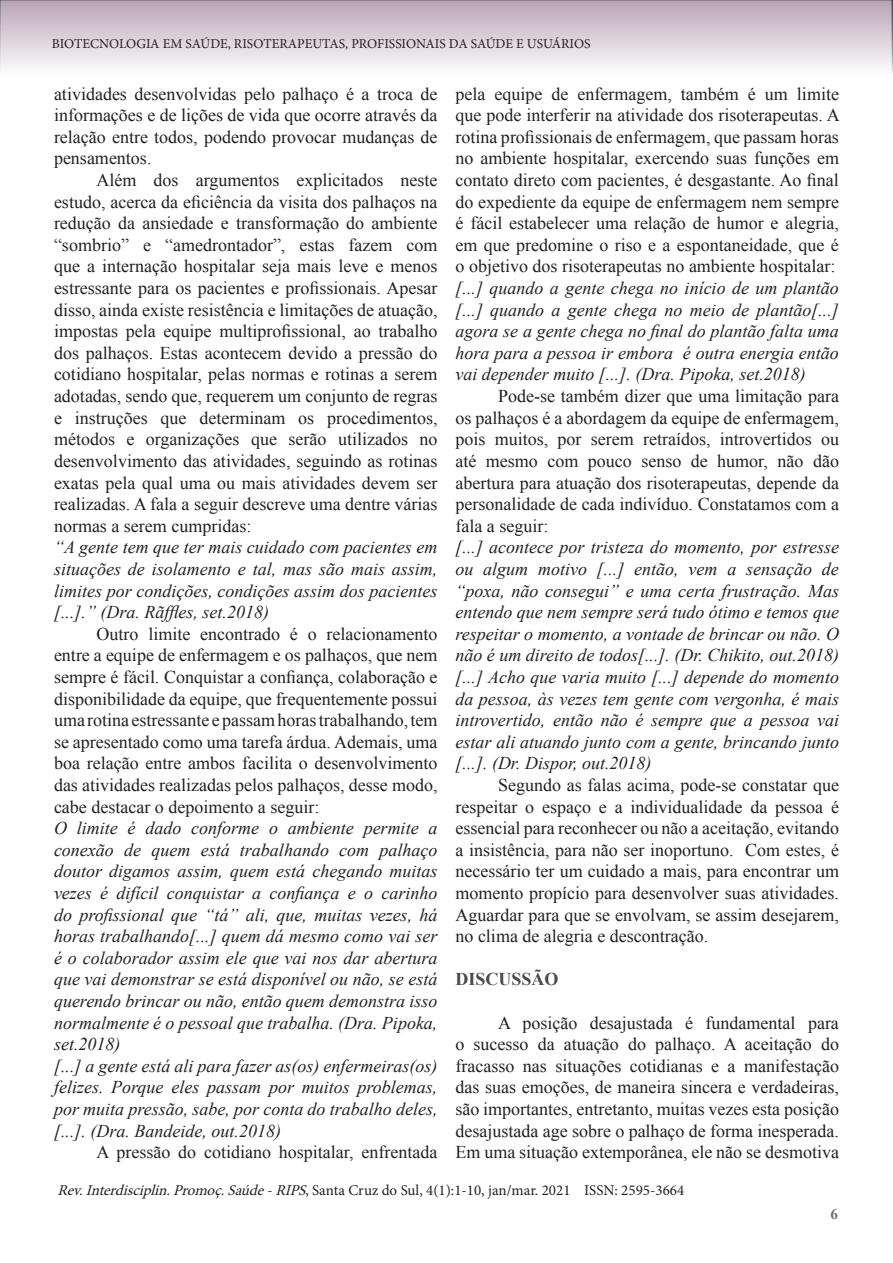
<style>
.page{position:relative;width:893px;height:1263px;background:#fff}
.page>*{position:absolute;margin:0;border:0;box-sizing:border-box;transform-origin:0 0}
.Corpo_do_texto{font:18px/21.6px "Times New Roman";color:#231f20;text-align:justify}
.Corpo_do_texto-2{font:italic 18px/21.6px "Times New Roman";color:#231f20;text-align:justify}
.Corpo_de_texto{font:18px/21.6px "Times New Roman";color:#231f20;text-align:justify}
.Corpo_de_texto-2{font:italic 18px/21.6px "Times New Roman";color:#231f20;text-align:justify}
.Texto_em_bloco{font:italic 18px/21.6px "Times New Roman";color:#231f20;text-align:justify}
.t1{font:700 18px "Times New Roman";color:#494a4b}
.t2{font:15px "Minion Pro";color:#231f20}
.t3{font:700 15px "Times New Roman";color:#6c6d70}
.t4{font:13.5px "Minion Pro";color:#231f20}
.s1{font-style:italic}
</style>
<div class="page">
<svg style="left:0;top:0;width:892px;height:71px;background:#d8ccd6"></svg>
<svg style="left:892px;top:0;width:1px;height:74px"></svg>
<p class="t4" style="left:52px;top:35px;width:540px">BIOTECNOLOGIA EM SAÚDE, RISOTERAPEUTAS, PROFISSIONAIS DA SAÚDE E USUÁRIOS</p>
<p class="Corpo_do_texto" style="left:54px;top:83px;width:385px">atividades desenvolvidas pelo palhaço é a troca de informações e de lições de vida que ocorre através da relação entre todos, podendo provocar mudanças de pensamentos.</p>
<p class="Corpo_do_texto" style="left:54px;top:169px;width:385px;text-indent:43px">Além dos argumentos explicitados neste estudo, acerca da eficiência da visita dos palhaços na redução da ansiedade e transformação do ambiente “sombrio” e “amedrontador”, estas fazem com que a internação hospitalar seja mais leve e menos estressante para os pacientes e profissionais. Apesar disso, ainda existe resistência e limitações de atuação, impostas pela equipe multiprofissional, ao trabalho dos palhaços. Estas acontecem devido a pressão do cotidiano hospitalar, pelas normas e rotinas a serem adotadas, sendo que, requerem um conjunto de regras e instruções que determinam os procedimentos, métodos e organizações que serão utilizados no desenvolvimento das atividades, seguindo as rotinas exatas pela qual uma ou mais atividades devem ser realizadas. A fala a seguir descreve uma dentre várias normas a serem cumpridas:</p>
<p class="Texto_em_bloco" style="left:54px;top:536px;width:385px">“A gente tem que ter mais cuidado com pacientes em situações de isolamento e tal, mas são mais assim, limites por condições, condições assim dos pacientes [...].” (Dra. Rãffles, set.2018)</p>
<p class="Corpo_do_texto" style="left:54px;top:623px;width:385px;text-indent:43px">Outro limite encontrado é o relacionamento entre a equipe de enfermagem e os palhaços, que nem sempre é fácil. Conquistar a confiança, colaboração e disponibilidade da equipe, que frequentemente possui uma rotina estressante e passam horas trabalhando, tem se apresentado como uma tarefa árdua. Ademais, uma boa relação entre ambos facilita o desenvolvimento das atividades realizadas pelos palhaços, desse modo, cabe destacar o depoimento a seguir:</p>
<p class="Corpo_do_texto-2" style="left:54px;top:817px;width:385px">O limite é dado conforme o ambiente permite a conexão de quem está trabalhando com palhaço doutor digamos assim, quem está chegando muitas vezes é difícil conquistar a confiança e o carinho do profissional que “tá” ali, que, muitas vezes, há horas trabalhando[...] quem dá mesmo como vai ser é o colaborador assim ele que vai nos dar abertura que vai demonstrar se está disponível ou não, se está querendo brincar ou não, então quem demonstra isso normalmente é o pessoal que trabalha. (Dra. Pipoka, set.2018)</p>
<p class="Corpo_do_texto-2" style="left:54px;top:1054px;width:385px">[...] a gente está ali para fazer as(os) enfermeiras(os) felizes. Porque eles passam por muitos problemas, por muita pressão, sabe, por conta do trabalho deles, [...]. (Dra. Bandeide, out.2018)</p>
<p class="Corpo_do_texto" style="left:97px;top:1141px;width:342px">A pressão do cotidiano hospitalar, enfrentada</p>
<p class="Corpo_do_texto" style="left:455px;top:83px;width:386px">pela equipe de enfermagem, também é um limite que pode interferir na atividade dos risoterapeutas. A rotina profissionais de enfermagem, que passam horas no ambiente hospitalar, exercendo suas funções em contato direto com pacientes, é desgastante. Ao final do expediente da equipe de enfermagem nem sempre é fácil estabelecer uma relação de humor e alegria, em que predomine o riso e a espontaneidade, que é o objetivo dos risoterapeutas no ambiente hospitalar:</p>
<p class="Corpo_do_texto-2" style="left:455px;top:277px;width:385px">[...] quando a gente chega no início de um plantão [...] quando a gente chega no meio de plantão[...] agora se a gente chega no final do plantão falta uma hora para a pessoa ir embora é outra energia então vai depender muito [...]. (Dra. Pipoka, set.2018)</p>
<p class="Corpo_do_texto" style="left:455px;top:385px;width:385px;text-indent:43px">Pode-se também dizer que uma limitação para os palhaços é a abordagem da equipe de enfermagem, pois muitos, por serem retraídos, introvertidos ou até mesmo com pouco senso de humor, não dão abertura para atuação dos risoterapeutas, depende da personalidade de cada indivíduo. Constatamos com a fala a seguir:</p>
<p class="Corpo_de_texto-2" style="left:455px;top:536px;width:385px">[...] acontece por tristeza do momento, por estresse ou algum motivo [...] então, vem a sensação de “poxa, não consegui” e uma certa frustração. Mas entendo que nem sempre será tudo ótimo e temos que respeitar o momento, a vontade de brincar ou não. O não é um direito de todos[...]. (Dr. Chikito, out.2018)</p>
<p class="Corpo_do_texto-2" style="left:455px;top:666px;width:385px">[...] Acho que varia muito [...] depende do momento da pessoa, às vezes tem gente com vergonha, é mais introvertido, então não é sempre que a pessoa vai estar ali atuando junto com a gente, brincando junto [...]. (Dr. Dispor, out.2018)</p>
<p class="Corpo_de_texto" style="left:455px;top:774px;width:385px;text-indent:43px">Segundo as falas acima, pode-se constatar que respeitar o espaço e a individualidade da pessoa é essencial para reconhecer ou não a aceitação, evitando a insistência, para não ser inoportuno. Com estes, é necessário ter um cuidado a mais, para encontrar um momento propício para desenvolver suas atividades.<br>Aguardar para que se envolvam, se assim desejarem, no clima de alegria e descontração.</p>
<p class="t1" style="left:455px;top:967px;width:105px">DISCUSSÃO</p>
<p class="Corpo_do_texto" style="left:455px;top:1011px;width:385px;text-indent:43px">A posição desajustada é fundamental para o sucesso da atuação do palhaço. A aceitação do fracasso nas situações cotidianas e a manifestação das suas emoções, de maneira sincera e verdadeiras, são importantes, entretanto, muitas vezes esta posição desajustada age sobre o palhaço de forma inesperada.<br>Em uma situação extemporânea, ele não se desmotiva</p>
<p class="t2" style="left:57px;top:1180px;width:628px"><span class="s1">Rev.Interdisciplin.Promoç.Saúde-RIPS</span>, Santa Cruz do Sul, 4(1):1-10, jan/mar. 2021 ISSN: 2595-3664</p>
<p class="t3" style="left:831px;top:1204px;width:9px">6</p>
</div>
